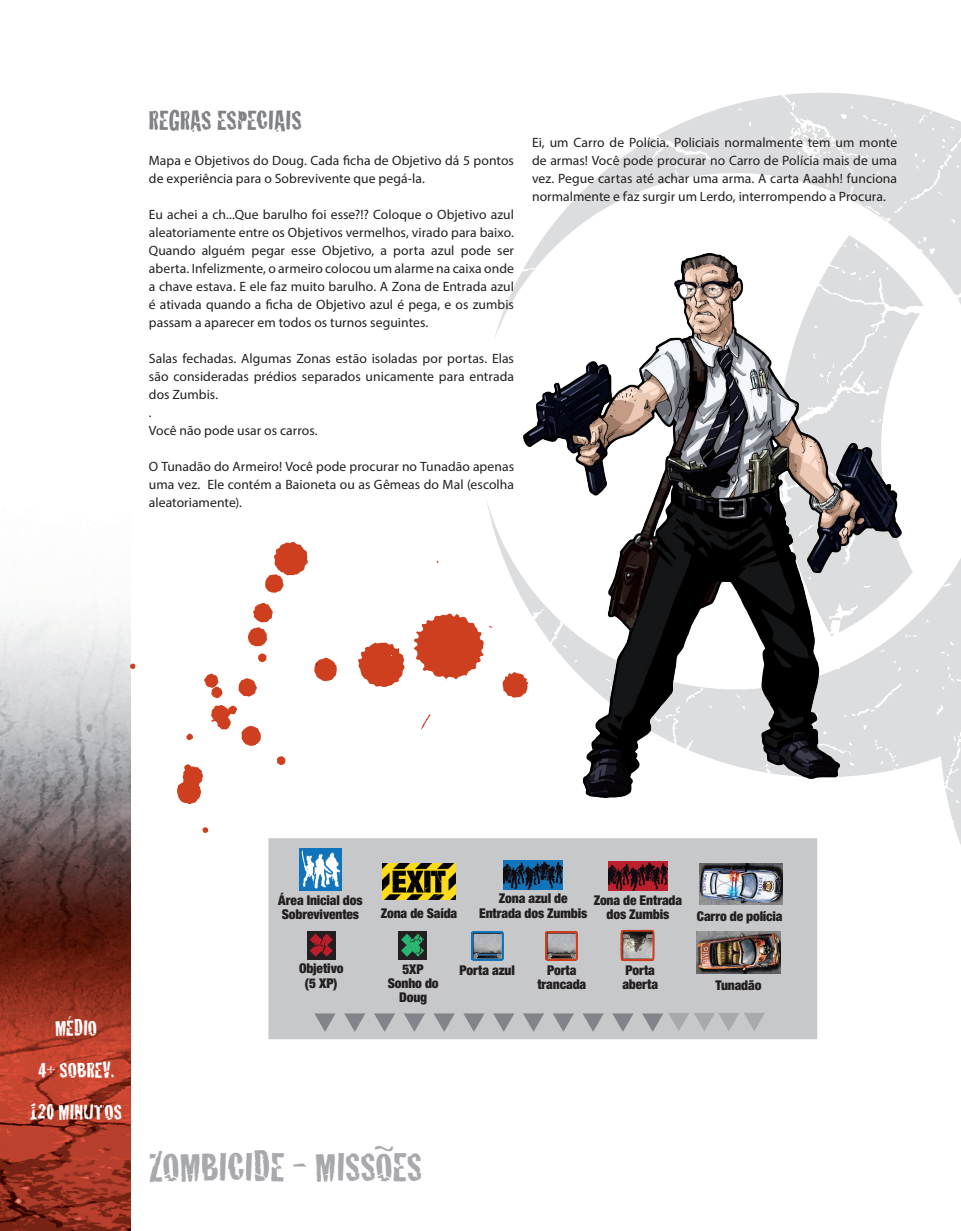
<style>
.page{position:relative;width:961px;height:1231px;background:#fff}
.page>*{position:absolute;margin:0;border:0;box-sizing:border-box;transform-origin:0 0}
.t1{font:42px "Cracked";letter-spacing:-.005em;color:#a8a9ad}
.t2{font:28.5px "Cracked";letter-spacing:-.01em;color:#808285}
.t3{font:22.5px/42px "Cracked";color:#fff;text-align:center}
.t4{font:13.5px/18px "Myriad Pro";letter-spacing:.005em;color:#231f20;text-align:justify}
.t5{font:900 condensed 13.5px/14.2px "Helvetica Neue LT Std";letter-spacing:-.01em;color:#231f20;text-align:center}
</style>
<div class="page">
<svg style="left:507px;top:93px;width:454px;height:256px"></svg>
<svg style="left:801px;top:141px;width:16px;height:11px"></svg>
<svg style="left:494px;top:303px;width:15px;height:36px"></svg>
<svg style="left:486px;top:502px;width:475px;height:538px"></svg>
<img style="left:0;top:614px;width:131px;height:617px">
<img style="left:524px;top:253px;width:377px;height:544px">
<div style="left:268px;top:838px;width:549px;height:201px;background:#c7c8ca"></div>
<svg style="left:612px;top:1013px;width:21px;height:18px"></svg>
<svg style="left:582px;top:1013px;width:21px;height:18px"></svg>
<svg style="left:552px;top:1013px;width:22px;height:18px"></svg>
<svg style="left:523px;top:1013px;width:21px;height:18px"></svg>
<svg style="left:493px;top:1013px;width:21px;height:18px"></svg>
<svg style="left:463px;top:1013px;width:21px;height:18px"></svg>
<svg style="left:433px;top:1013px;width:22px;height:18px"></svg>
<svg style="left:404px;top:1013px;width:21px;height:18px"></svg>
<svg style="left:374px;top:1013px;width:21px;height:18px"></svg>
<svg style="left:344px;top:1013px;width:21px;height:18px"></svg>
<svg style="left:314px;top:1013px;width:21px;height:18px"></svg>
<img style="left:546px;top:932px;width:32px;height:28px">
<div style="left:299px;top:848px;width:43px;height:42px;background:#1074bc"></div>
<svg style="left:302px;top:850px;width:39px;height:39px"></svg>
<div style="left:307px;top:930px;width:28px;height:29px;background:#231f20"></div>
<svg style="left:310px;top:933px;width:23px;height:24px"></svg>
<div style="left:398px;top:930px;width:29px;height:29px;background:#231f20"></div>
<svg style="left:401px;top:934px;width:23px;height:22px"></svg>
<img style="left:608px;top:861px;width:59px;height:29px">
<img style="left:697px;top:932px;width:83px;height:41px">
<img style="left:382px;top:863px;width:73px;height:36px">
<img style="left:471px;top:932px;width:32px;height:28px">
<img style="left:504px;top:860px;width:58px;height:29px">
<img style="left:699px;top:863px;width:83px;height:41px">
<svg style="left:642px;top:1012px;width:123px;height:19px;background:#b6b7ba"></svg>
<img style="left:614px;top:927px;width:51px;height:37px">
<svg style="left:124px;top:614px;width:7px;height:222px;background:#bfbdbf"></svg>
<svg style="left:486px;top:558px;width:55px;height:231px"></svg>
<h2 class="t2" style="left:149px;top:98px;width:155px">REGRAS ESPECIAIS</h2>
<p class="t4" style="left:149px;top:152px;width:366px">Mapa e Objetivos do Doug. Cada ficha de Objetivo dá 5 pontos de experiência para o Sobrevivente que pegá-la.</p>
<p class="t4" style="left:149px;top:206px;width:367px">Eu achei a ch...Que barulho foi esse?!? Coloque o Objetivo azul aleatoriamente entre os Objetivos vermelhos, virado para baixo.<br>Quando alguém pegar esse Objetivo, a porta azul pode ser aberta. Infelizmente, o armeiro colocou um alarme na caixa onde a chave estava. E ele faz muito barulho. A Zona de Entrada azul é ativada quando a ficha de Objetivo azul é pega, e os zumbis passam a aparecer em todos os turnos seguintes.</p>
<p class="t4" style="left:149px;top:349px;width:366px;text-align:left">Salas fechadas. Algumas Zonas estão isoladas por portas. Elas são consideradas prédios separados unicamente para entrada dos Zumbis.<br>.<br>Você não pode usar os carros.</p>
<p class="t4" style="left:149px;top:457px;width:367px">O Tunadão do Armeiro! Você pode procurar no Tunadão apenas uma vez. Ele contém a Baioneta ou as Gêmeas do Mal (escolha aleatoriamente).</p>
<p class="t4" style="left:532px;top:133px;width:366px">Ei, um Carro de Polícia. Policiais normalmente tem um monte de armas! Você pode procurar no Carro de Polícia mais de uma vez. Pegue cartas até achar uma arma. A carta Aaahh! funciona normalmente e faz surgir um Lerdo, interrompendo a Procura.</p>
<h3 class="t3" style="left:30px;top:1005px;width:93px">MÉDIO<br>4+ SOBREV.<br>120 MINUTOS</h3>
<p class="t5" style="left:278px;top:892px;width:86px;text-align:left">Área Inicial dos<br>Sobreviventes</p>
<p class="t5" style="left:381px;top:905px;width:78px">Zona de Saída</p>
<p class="t5" style="left:479px;top:891px;width:110px">Zona azul de<br>Entrada dos Zumbis</p>
<p class="t5" style="left:593px;top:892px;width:90px">Zona de Entrada dos Zumbis</p>
<p class="t5" style="left:697px;top:908px;width:87px">Carro de polícia</p>
<p class="t5" style="left:299px;top:961px;width:46px">Objetivo (5 XP)</p>
<p class="t5" style="left:388px;top:961px;width:52px">5XP<br>Sonho do<br>Doug</p>
<p class="t5" style="left:459px;top:962px;width:57px">Porta azul</p>
<p class="t5" style="left:537px;top:962px;width:50px">Porta trancada</p>
<p class="t5" style="left:622px;top:962px;width:37px;text-align:left">Porta aberta</p>
<p class="t5" style="left:715px;top:977px;width:47px">Tunadão</p>
<h1 class="t1" style="left:149px;top:1133px;width:275px">ZOMBICIDE - MISSÕES</h1>
</div>
